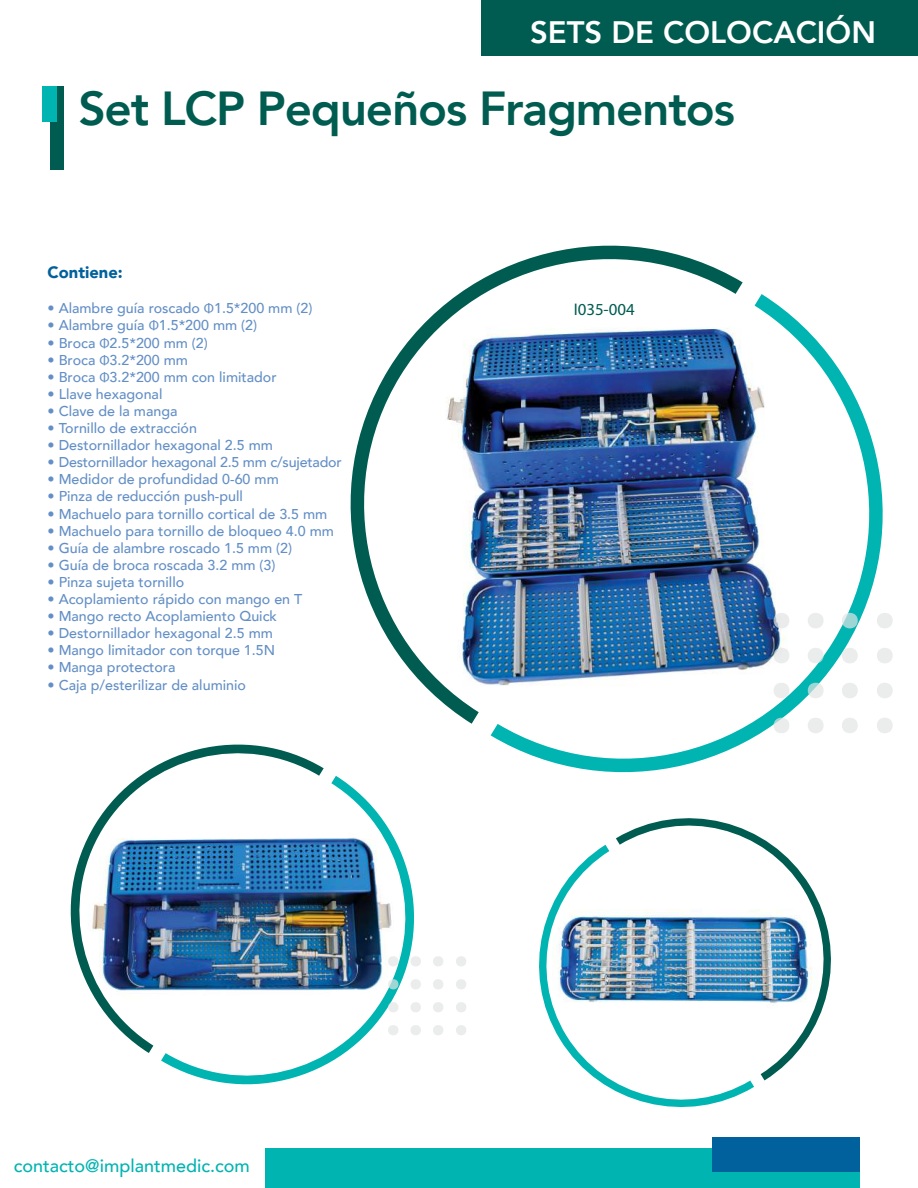
<style>
.page{position:relative;width:918px;height:1188px;background:#fff}
.page>*{position:absolute;margin:0;border:0;box-sizing:border-box;transform-origin:0 0}
.t1{font:800 47.7px "Avenir";letter-spacing:-.025em;color:#005c50}
.t2{font:800 31.05px "Avenir";color:#fff}
.t3{font:500 18px "Avenir";color:#00b4b1}
.t4{font:16.8px "Myriad Pro";color:#005c50}
.t5{font:900 16.5px "Avenir";color:#00619c}
.t6{font:500 14.25px "Avenir";color:#638fc6}
.s1{font-family:"Myriad Pro";font-weight:400}
</style>
<div class="page">
<div style="left:265px;top:1148px;width:595px;height:40px;background:#00b4b1"></div>
<div style="left:712px;top:1137px;width:148px;height:35px;background:#00619c"></div>
<div style="left:481px;top:0;width:437px;height:55px;background:#005c50"></div>
<div style="left:50px;top:86px;width:14px;height:83px;background:#005c50"></div>
<div style="left:42px;top:86px;width:15px;height:36px;background:#00b4b1"></div>
<img style="left:161px;top:776px;width:275px;height:309px">
<img style="left:70px;top:744px;width:254px;height:309px">
<svg style="left:491px;top:294px;width:398px;height:479px"></svg>
<img style="left:350px;top:245px;width:393px;height:479px">
<div style="left:388px;top:956px;width:10px;height:10px;background:#ebecec;border-radius:50%"></div>
<div style="left:411px;top:956px;width:10px;height:10px;background:#ebecec;border-radius:50%"></div>
<div style="left:433px;top:956px;width:10px;height:10px;background:#ebecec;border-radius:50%"></div>
<svg style="left:388px;top:979px;width:10px;height:10px"></svg>
<div style="left:411px;top:979px;width:10px;height:10px;background:#ebecec;border-radius:50%"></div>
<div style="left:433px;top:979px;width:10px;height:10px;background:#ebecec;border-radius:50%"></div>
<div style="left:388px;top:1002px;width:10px;height:10px;background:#ebecec;border-radius:50%"></div>
<div style="left:411px;top:1002px;width:10px;height:10px;background:#ebecec;border-radius:50%"></div>
<div style="left:433px;top:1002px;width:10px;height:10px;background:#ebecec;border-radius:50%"></div>
<div style="left:388px;top:1025px;width:10px;height:10px;background:#ebecec;border-radius:50%"></div>
<div style="left:411px;top:1025px;width:10px;height:10px;background:#ebecec;border-radius:50%"></div>
<div style="left:433px;top:1025px;width:10px;height:10px;background:#ebecec;border-radius:50%"></div>
<div style="left:456px;top:956px;width:10px;height:10px;background:#ebecec;border-radius:50%"></div>
<div style="left:456px;top:979px;width:10px;height:10px;background:#ebecec;border-radius:50%"></div>
<div style="left:456px;top:1002px;width:10px;height:10px;background:#ebecec;border-radius:50%"></div>
<div style="left:456px;top:1025px;width:10px;height:10px;background:#ebecec;border-radius:50%"></div>
<svg style="left:774px;top:613px;width:15px;height:15px"></svg>
<div style="left:808px;top:613px;width:16px;height:15px;background:#ebecec;border-radius:50%"></div>
<svg style="left:842px;top:613px;width:16px;height:15px"></svg>
<div style="left:774px;top:648px;width:15px;height:15px;background:#ebecec;border-radius:50%"></div>
<div style="left:808px;top:648px;width:16px;height:15px;background:#ebecec;border-radius:50%"></div>
<div style="left:842px;top:648px;width:16px;height:15px;background:#ebecec;border-radius:50%"></div>
<div style="left:774px;top:683px;width:15px;height:15px;background:#ebecec;border-radius:50%"></div>
<svg style="left:808px;top:683px;width:16px;height:15px"></svg>
<div style="left:842px;top:683px;width:16px;height:15px;background:#ebecec;border-radius:50%"></div>
<svg style="left:774px;top:718px;width:15px;height:15px"></svg>
<div style="left:808px;top:718px;width:16px;height:15px;background:#ebecec;border-radius:50%"></div>
<div style="left:842px;top:718px;width:16px;height:15px;background:#ebecec;border-radius:50%"></div>
<div style="left:877px;top:613px;width:16px;height:15px;background:#ebecec;border-radius:50%"></div>
<div style="left:877px;top:648px;width:16px;height:15px;background:#ebecec;border-radius:50%"></div>
<div style="left:877px;top:683px;width:16px;height:15px;background:#ebecec;border-radius:50%"></div>
<div style="left:877px;top:718px;width:16px;height:15px;background:#ebecec;border-radius:50%"></div>
<img style="left:616px;top:818px;width:215px;height:262px">
<img style="left:539px;top:845px;width:215px;height:262px">
<h2 class="t2" style="left:530px;top:8px;width:347px">SETS DE COLOCACIÓN</h2>
<h1 class="t1" style="left:78px;top:72px;width:658px">Set LCP Pequeños Fragmentos</h1>
<p class="t5" style="left:48px;top:258px;width:77px">Contiene:</p>
<p class="t6" style="left:48px;top:296px;width:266px">• Alambre guía roscado <span class="s1">Φ</span>1.5*200 mm (2)</p>
<p class="t6" style="left:48px;top:313px;width:211px">• Alambre guía <span class="s1">Φ</span>1.5*200 mm (2)</p>
<p class="t6" style="left:48px;top:330px;width:162px">• Broca <span class="s1">Φ</span>2.5*200 mm (2)</p>
<p class="t6" style="left:48px;top:347px;width:142px">• Broca <span class="s1">Φ</span>3.2*200 mm</p>
<p class="t6" style="left:48px;top:364px;width:231px">• Broca <span class="s1">Φ</span>3.2*200 mm con limitador</p>
<p class="t6" style="left:48px;top:382px;width:116px">• Llave hexagonal</p>
<p class="t6" style="left:48px;top:399px;width:131px">• Clave de la manga</p>
<p class="t6" style="left:48px;top:416px;width:151px">• Tornillo de extracción</p>
<p class="t6" style="left:48px;top:433px;width:227px">• Destornillador hexagonal 2.5 mm</p>
<p class="t6" style="left:48px;top:450px;width:296px">• Destornillador hexagonal 2.5 mm c/sujetador</p>
<p class="t6" style="left:48px;top:467px;width:233px">• Medidor de profundidad 0-60 mm</p>
<p class="t6" style="left:48px;top:484px;width:197px">• Pinza de reducción push-pull</p>
<p class="t6" style="left:48px;top:501px;width:281px">• Machuelo para tornillo cortical de 3.5 mm</p>
<p class="t6" style="left:48px;top:518px;width:288px">• Machuelo para tornillo de bloqueo 4.0 mm</p>
<p class="t6" style="left:48px;top:535px;width:246px">• Guía de alambre roscado 1.5 mm (2)</p>
<p class="t6" style="left:48px;top:553px;width:229px">• Guía de broca roscada 3.2 mm (3)</p>
<p class="t6" style="left:48px;top:570px;width:138px">• Pinza sujeta tornillo</p>
<p class="t6" style="left:48px;top:587px;width:256px">• Acoplamiento rápido con mango en T</p>
<p class="t6" style="left:48px;top:604px;width:231px">• Mango recto Acoplamiento Quick</p>
<p class="t6" style="left:48px;top:621px;width:227px">• Destornillador hexagonal 2.5 mm</p>
<p class="t6" style="left:48px;top:638px;width:229px">• Mango limitador con torque 1.5N</p>
<p class="t6" style="left:48px;top:655px;width:130px">• Manga protectora</p>
<p class="t6" style="left:48px;top:672px;width:200px">• Caja p/esterilizar de aluminio</p>
<p class="t3" style="left:14px;top:1150px;width:237px">contacto@implantmedic.com</p>
<p class="t4" style="left:574px;top:299px;width:63px">I035-004</p>
</div>
